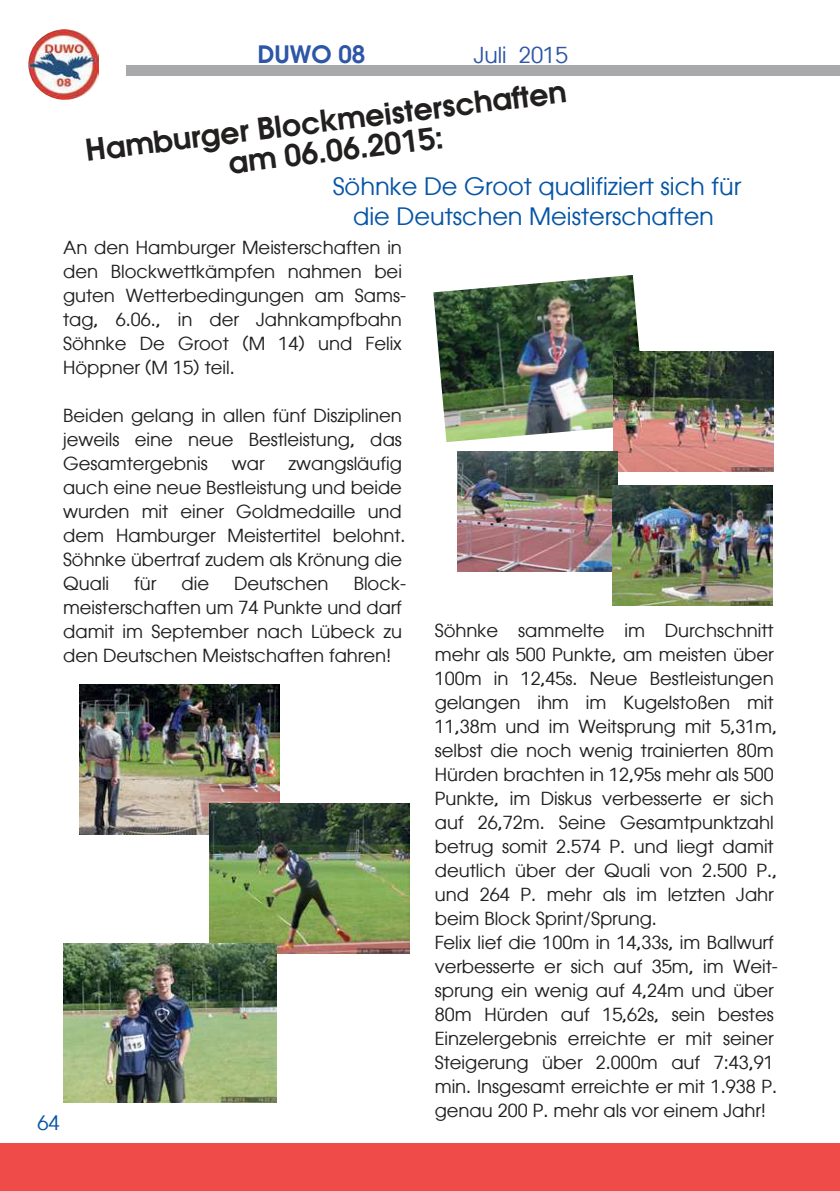
<style>
.page{position:relative;width:840px;height:1191px;background:#fff}
.page>*{position:absolute;margin:0;border:0;box-sizing:border-box;transform-origin:0 0}
.t1{font:600 30px/30px "Atlanta";color:#221f1f;text-align:center}
.t2{font:24px/30px "Atlanta";color:#0655a6;text-align:center}
.t3{font:600 24px "Atlanta";color:#2e56a6}
.t4{font:22px "Atlanta";color:#2e56a6}
.t5{font:20px "Atlanta";color:#0655a6}
.t6{font:18px/24px "Atlanta";color:#221f1f}
</style>
<div class="page">
<img style="left:28px;top:29px;width:71px;height:71px">
<div style="left:127px;top:65px;width:712px;height:10px;background:#a7a9ab"></div>
<div style="left:0;top:1143px;width:839px;height:48px;background:#ef4b49"></div>
<img style="left:433px;top:275px;width:207px;height:167px">
<img style="left:613px;top:351px;width:160px;height:120px">
<img style="left:457px;top:451px;width:160px;height:120px">
<img style="left:612px;top:485px;width:160px;height:120px">
<img style="left:79px;top:684px;width:200px;height:150px">
<img style="left:209px;top:803px;width:200px;height:150px">
<img style="left:63px;top:943px;width:213px;height:160px">
<h2 class="t3" style="left:257px;top:41px;width:109px">DUWO 08</h2>
<p class="t4" style="left:473px;top:44px;width:95px">Juli 2015</p>
<h1 class="t1" style="left:84px;top:136px;width:485px;rotate:-7deg">Hamburger Blockmeisterschaften am 06.06.2015:</h1>
<h2 class="t2" style="left:332px;top:172px;width:409px">Söhnke De Groot qualifiziert sich für die Deutschen Meisterschaften</h2>
<p class="t6" style="left:63px;top:235px;width:344px">An den Hamburger Meisterschaften in den Blockwettkämpfen nahmen bei guten Wetterbedingungen am Sams&shy;tag, 6.06., in der Jahnkampfbahn<br>Söhnke De Groot (M 14) und Felix<br>Höppner (M 15) teil.</p>
<p class="t6" style="left:63px;top:403px;width:340px;text-align:justify">Beiden gelang in allen fünf Disziplinen jeweils eine neue Bestleistung, das Gesamtergebnis</p>
<p class="t6" style="left:63px;top:451px;width:344px;text-indent:225px">zwangsläufig auch eine neue Bestleistung und beide wurden mit einer Goldmedaille und dem Hamburger Meistertitel belohnt.<br>Söhnke übertraf zudem als Krönung die<br>Quali</p>
<p class="t6" style="left:232px;top:451px;width:34px">war</p>
<p class="t6" style="left:134px;top:571px;width:24px">für</p>
<p class="t6" style="left:181px;top:571px;width:29px">die</p>
<p class="t6" style="left:234px;top:571px;width:96px">Deutschen</p>
<p class="t6" style="left:63px;top:571px;width:344px;text-indent:290px">Block&shy;meisterschaften um 74 Punkte und darf damit im September nach Lübeck zu den Deutschen Meistschaften fahren!</p>
<p class="t6" style="left:434px;top:619px;width:344px">Söhnke sammelte im Durchschnitt mehr als 500 Punkte, am meisten über 100m in 12,45s. Neue Bestleistungen gelangen ihm im Kugelstoßen mit 11,38m und im Weitsprung mit 5,31m, selbst die noch wenig trainierten 80m Hürden brachten in 12,95s mehr als 500<br>Punkte, im Diskus verbesserte er sich auf 26,72m. Seine Gesamtpunktzahl betrug somit 2.574 P. und liegt damit deutlich über der Quali von 2.500 P., und 264 P. mehr als im letzten Jahr beim Block Sprint/Sprung.<br>Felix lief die 100m in 14,33s, im Ballwurf verbesserte er sich auf 35m, im Weit&shy;sprung ein wenig auf 4,24m und über 80m Hürden auf 15,62s, sein bestes Einzelergebnis erreichte er mit seiner Steigerung über 2.000m auf 7:43,91 min. Insgesamt erreichte er mit 1.938 P. genau 200 P. mehr als vor einem Jahr!</p>
<p class="t5" style="left:38px;top:1112px;width:24px">64</p>
</div>
